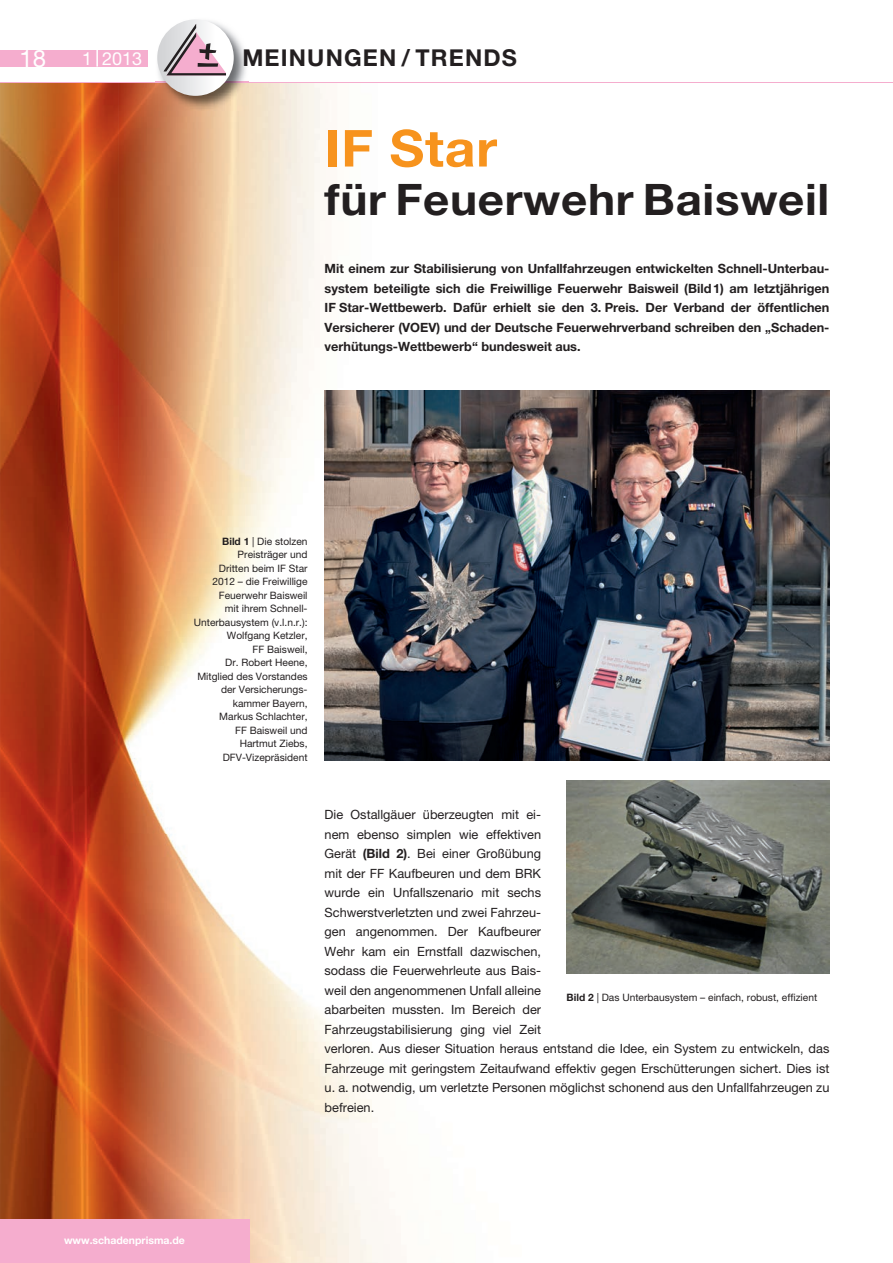
<style>
.page{position:relative;width:893px;height:1263px;background:#fff}
.page>*{position:absolute;margin:0;border:0;box-sizing:border-box;transform-origin:0 0}
.t1{font:700 51px "Helvetica Neue";letter-spacing:.015em;color:#f7931d;scale:1.05 1}
.t2{font:700 43.5px "Helvetica Neue";letter-spacing:.015em;color:#231f20;scale:1.05 1}
.t3{font:24px "Helvetica Neue";color:#fff}
.t4{font:700 23.25px "Helvetica Neue";letter-spacing:.05em;color:#231f20}
.t5{font:18px "Helvetica Neue";color:#fff}
.t6{font:12.75px/19.5px "Helvetica Neue";color:#231f20}
.t7{font:700 12.75px/19.5px "Helvetica Neue";color:#231f20;text-align:justify}
.t8{font:700 10.5px "Helvetica Neue";color:#fff}
.t9{font:10.2px/13.5px "Helvetica Neue";color:#231f20;text-align:right}
.s1{font-weight:700}
</style>
<div class="page">
<img style="left:0;top:83px;width:792px;height:1136px">
<img style="left:119px;top:83px;width:525px;height:1180px">
<img style="left:324px;top:390px;width:505px;height:371px">
<div style="left:0;top:1219px;width:249px;height:44px;background:#f5adce"></div>
<hr style="left:0;top:82px;width:892px;height:1px;background:#f5adce">
<div style="left:0;top:50px;width:148px;height:17px;background:#f5adce"></div>
<svg style="left:96px;top:50px;width:2px;height:17px"></svg>
<img style="left:156px;top:20px;width:92px;height:91px">
<img style="left:156px;top:82px;width:92px;height:1px">
<img style="left:244px;top:49px;width:4px;height:18px">
<svg style="left:157px;top:19px;width:77px;height:77px"></svg>
<img style="left:566px;top:780px;width:263px;height:193px">
<h3 class="t3" style="left:19px;top:50px;width:28px">18</h3>
<h3 class="t5" style="left:82px;top:52px;width:62px">1 2013</h3>
<h3 class="t4" style="left:242px;top:50px;width:276px">MEINUNGEN / TRENDS</h3>
<h1 class="t1" style="left:324px;top:130px;width:166px">IF Star</h1>
<h2 class="t2" style="left:324px;top:183px;width:482px">für Feuerwehr Baisweil</h2>
<p class="t7" style="left:324px;top:260px;width:506px">Mit einem zur Stabilisierung von Unfallfahrzeugen entwickelten Schnell-Unterbau&shy;system beteiligte sich die Freiwillige Feuerwehr Baisweil (Bild 1) am letztjährigen IF Star-Wettbewerb. Dafür erhielt sie den 3. Preis. Der Verband der öffentlichen Versicherer (VOEV) und der Deutsche Feuerwehrverband schreiben den „Schaden&shy;verhütungs-Wettbewerb“ bundesweit aus.</p>
<p class="t9" style="left:194px;top:535px;width:115px"><span class="s1">Bild 1</span> | Die stolzen<br>Preisträger und<br>Dritten beim IF Star<br>2012 – die Freiwillige<br>Feuerwehr Baisweil<br>mit ihrem Schnell-<br>Unterbausystem (v.l.n.r.):<br>Wolfgang Ketzler,<br>FF Baisweil,<br>Dr. Robert Heene,<br>Mitglied des Vorstandes der Versicherungs&shy;kammer Bayern,<br>Markus Schlachter,<br>FF Baisweil und<br>Hartmut Ziebs,<br>DFV-Vizepräsident</p>
<p class="t6" style="left:324px;top:806px;width:506px">Die Ostallgäuer überzeugten mit ei-<br>nem ebenso simplen wie effektiven<br>Gerät <span class="s1">(Bild 2)</span>. Bei einer Großübung<br>mit der FF Kaufbeuren und dem BRK<br>wurde ein Unfallszenario mit sechs<br>Schwerstverletzten und zwei Fahrzeu-<br>gen angenommen. Der Kaufbeurer<br>Wehr kam ein Ernstfall dazwischen,<br>sodass die Feuerwehrleute aus Bais-<br>weil den angenommenen Unfall alleine<br>abarbeiten mussten. Im Bereich der<br>Fahrzeugstabilisierung ging viel Zeit<br>verloren. Aus dieser Situation heraus entstand die Idee, ein System zu entwickeln, das Fahrzeuge mit geringstem Zeitaufwand effektiv gegen Erschütterungen sichert. Dies ist u. a. notwendig, um verletzte Personen möglichst schonend aus den Unfallfahrzeugen zu befreien.</p>
<p class="t9" style="left:566px;top:992px;width:252px"><span class="s1">Bild 2</span> | Das Unterbausystem – einfach, robust, effizient</p>
<p class="t8" style="left:64px;top:1236px;width:122px">www.schadenprisma.de</p>
</div>
